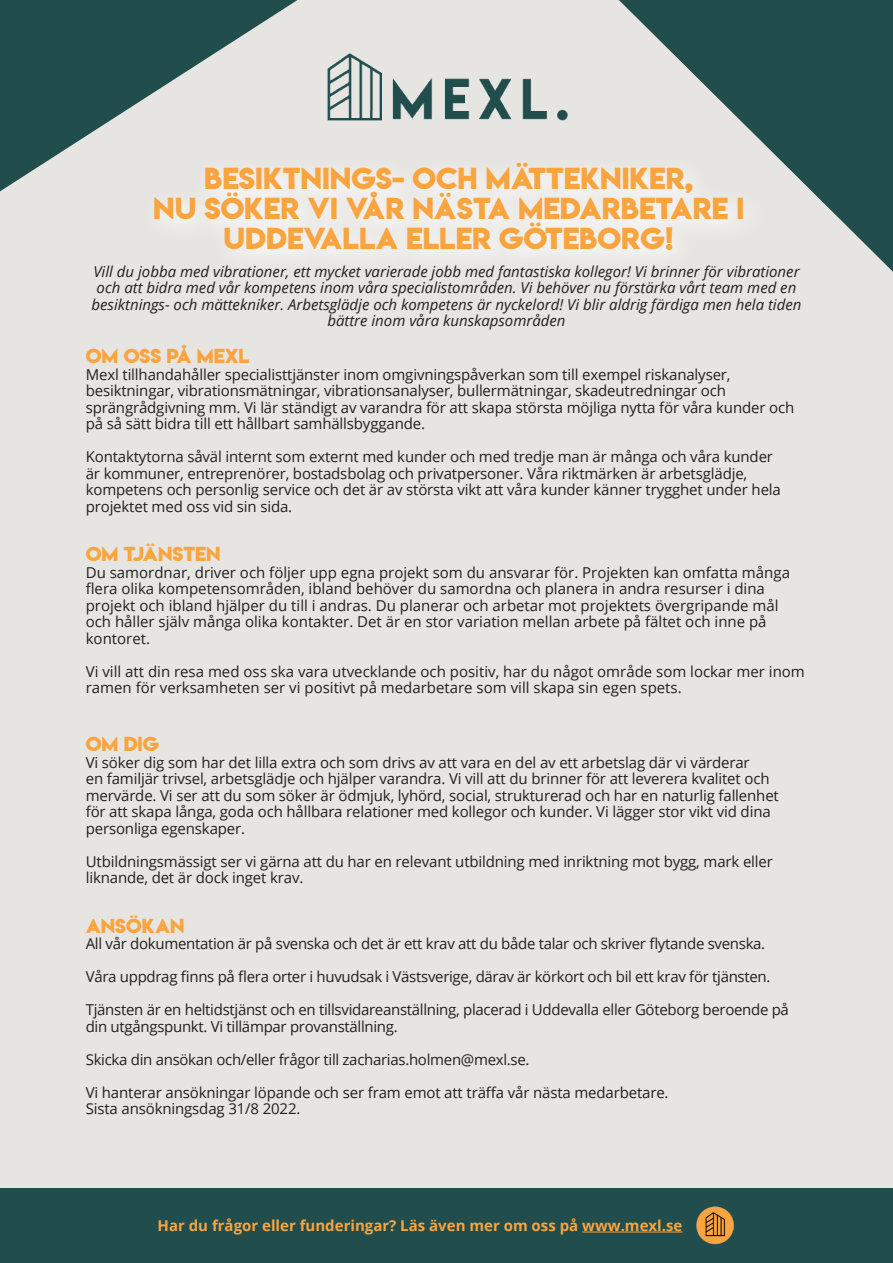
<style>
.page{position:relative;width:893px;height:1263px;background:#e6e5e1}
.page>*{position:absolute;margin:0;border:0;box-sizing:border-box;transform-origin:0 0}
.t1{font:27px/30px "Lemon Milkbold";color:#f9a43e;text-align:center}
.t2{font:18px "Lemon Milkbold";color:#f9a43e}
.t3{font:15px/16.5px "Open Sans";letter-spacing:-.01em;color:#231f20}
.t4{font:italic 15px/16.5px "Open Sans";color:#231f20;text-align:center}
.t5{font:700 15px "Open Sans";color:#f9a43e}
</style>
<div class="page">
<svg style="left:0;top:0;width:297px;height:191px;fill:#214d4d"></svg>
<svg style="left:619px;top:0;width:274px;height:272px;fill:#214d4d"></svg>
<div style="left:0;top:1188px;width:893px;height:75px;background:#214d4d"></div>
<div style="left:142px;top:152px;width:625px;height:122px;background:#ecece9"></div>
<hr style="left:582px;top:1231px;width:100px;height:1px;background:#f9a43e">
<img style="left:696px;top:1206px;width:38px;height:39px">
<img style="left:327px;top:53px;width:241px;height:68px">
<h1 class="t1" style="left:153px;top:164px;width:592px">BESIKTNINGS- OCH MÄTTEKNIKER,<br>NU SÖKER VI VÅR NÄSTA MEDARBETARE I<br>UDDEVALLA ELLER GÖTEBORG!</h1>
<p class="t4" style="left:92px;top:262px;width:711px">Vill du jobba med vibrationer, ett mycket varierade jobb med fantastiska kollegor! Vi brinner för vibrationer och att bidra med vår kompetens inom våra specialistområden. Vi behöver nu förstärka vårt team med en besiktnings- och mättekniker. Arbetsglädje och kompetens är nyckelord! Vi blir aldrig färdiga men hela tiden bättre inom våra kunskapsområden</p>
<p class="t2" style="left:86px;top:343px;width:165px">OM OSS PÅ MEXL</p>
<p class="t3" style="left:86px;top:366px;width:710px">Mexl tillhandahåller specialisttjänster inom omgivningspåverkan som till exempel riskanalyser, besiktningar, vibrationsmätningar, vibrationsanalyser, bullermätningar, skadeutredningar och sprängrådgivning mm. Vi lär ständigt av varandra för att skapa största möjliga nytta för våra kunder och på så sätt bidra till ett hållbart samhällsbyggande.</p>
<p class="t3" style="left:86px;top:448px;width:697px">Kontaktytorna såväl internt som externt med kunder och med tredje man är många och våra kunder är kommuner, entreprenörer, bostadsbolag och privatpersoner. Våra riktmärken är arbetsglädje, kompetens och personlig service och det är av största vikt att våra kunder känner trygghet under hela projektet med oss vid sin sida.</p>
<p class="t2" style="left:86px;top:541px;width:136px">OM TJÄNSTEN</p>
<p class="t3" style="left:86px;top:564px;width:706px">Du samordnar, driver och följer upp egna projekt som du ansvarar för. Projekten kan omfatta många flera olika kompetensområden, ibland behöver du samordna och planera in andra resurser i dina projekt och ibland hjälper du till i andras. Du planerar och arbetar mot projektets övergripande mål och håller själv många olika kontakter. Det är en stor variation mellan arbete på fältet och inne på kontoret.</p>
<p class="t3" style="left:86px;top:663px;width:721px">Vi vill att din resa med oss ska vara utvecklande och positiv, har du något område som lockar mer inom ramen för verksamheten ser vi positivt på medarbetare som vill skapa sin egen spets.</p>
<p class="t2" style="left:86px;top:731px;width:75px">OM DIG</p>
<p class="t3" style="left:86px;top:754px;width:695px">Vi söker dig som har det lilla extra och som drivs av att vara en del av ett arbetslag där vi värderar<br>en familjär trivsel, arbetsglädje och hjälper varandra. Vi vill att du brinner för att leverera kvalitet och mervärde. Vi ser att du som söker är ödmjuk, lyhörd, social, strukturerad och har en naturlig fallenhet för att skapa långa, goda och hållbara relationer med kollegor och kunder. Vi lägger stor vikt vid dina personliga egenskaper.</p>
<p class="t3" style="left:86px;top:853px;width:689px">Utbildningsmässigt ser vi gärna att du har en relevant utbildning med inriktning mot bygg, mark eller liknande, det är dock inget krav.</p>
<p class="t2" style="left:86px;top:913px;width:100px">ANSÖKAN</p>
<p class="t3" style="left:86px;top:935px;width:681px">All vår dokumentation är på svenska och det är ett krav att du både talar och skriver flytande svenska.</p>
<p class="t3" style="left:86px;top:968px;width:686px">Våra uppdrag finns på flera orter i huvudsak i Västsverige, därav är körkort och bil ett krav för tjänsten.</p>
<p class="t3" style="left:86px;top:1001px;width:705px">Tjänsten är en heltidstjänst och en tillsvidareanställning, placerad i Uddevalla eller Göteborg beroende på din utgångspunkt. Vi tillämpar provanställning.</p>
<p class="t3" style="left:86px;top:1051px;width:445px">Skicka din ansökan och/eller frågor till zacharias.holmen@mexl.se.</p>
<p class="t3" style="left:86px;top:1084px;width:584px">Vi hanterar ansökningar löpande och ser fram emot att träffa vår nästa medarbetare.<br>Sista ansökningsdag 31/8 2022.</p>
<p class="t5" style="left:158px;top:1215px;width:526px">Har du frågor eller funderingar? Läs även mer om oss på www.mexl.se</p>
</div>
